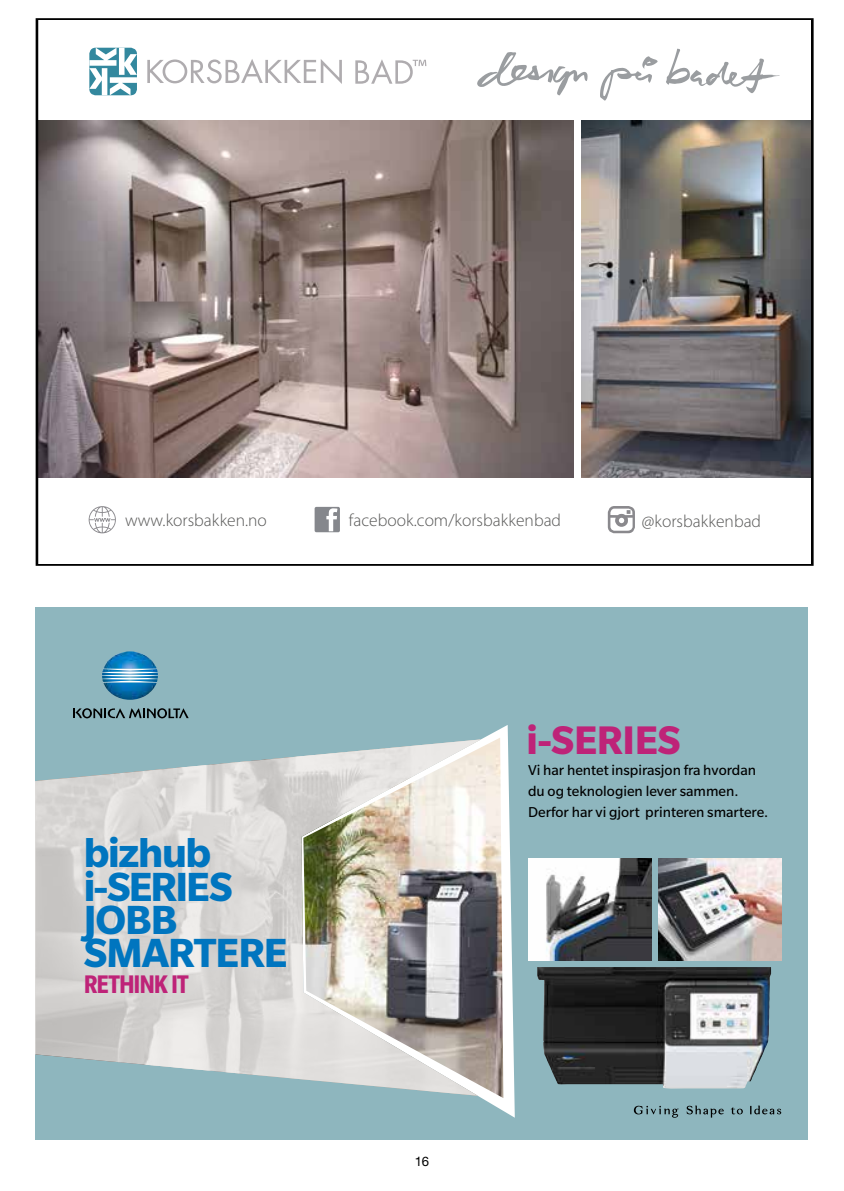
<style>
.page{position:relative;width:844px;height:1191px;background:#fff}
.page>*{position:absolute;margin:0;border:0;box-sizing:border-box;transform-origin:0 0}
.t1{font:700 44.27px/33.2px "Slate Std";letter-spacing:-.025em;color:#0075bf}
.t2{font:700 43.4px "Slate Std";letter-spacing:-.01em;color:#be2378}
.t3{font:700 condensed 27.65px "Slate Std";letter-spacing:-.045em;color:#be2378}
.t4{font:300 17.5px "Myriad Pro";color:#575756}
.t5{font:15.58px/20.8px "Slate Std";color:#000}
.t6{font:13.12px "Helvetica Neue";color:#000}
</style>
<div class="page">
<div style="left:36px;top:607px;width:772px;height:532px;background:#8eb6be"></div>
<svg style="left:482px;top:725px;width:32px;height:392px;fill:#fff"></svg>
<img style="left:471px;top:737px;width:32px;height:361px">
<svg style="left:36px;top:739px;width:444px;height:356px"></svg>
<div style="left:49px;top:805px;width:272px;height:223px;background:#fff;opacity:.1"></div>
<img style="left:102px;top:651px;width:56px;height:49px">
<svg style="left:73px;top:708px;width:116px;height:10px"></svg>
<svg style="left:686px;top:1105px;width:37px;height:12px"></svg>
<svg style="left:750px;top:1105px;width:31px;height:9px"></svg>
<svg style="left:633px;top:1105px;width:45px;height:12px"></svg>
<svg style="left:730px;top:1107px;width:12px;height:7px"></svg>
<img style="left:528px;top:858px;width:123px;height:103px">
<img style="left:658px;top:858px;width:123px;height:103px">
<img style="left:537px;top:967px;width:234px;height:122px">
<img style="left:581px;top:120px;width:227px;height:357px">
<img style="left:40px;top:120px;width:533px;height:357px">
<svg style="left:477px;top:52px;width:110px;height:43px"></svg>
<svg style="left:666px;top:49px;width:113px;height:44px"></svg>
<svg style="left:600px;top:56px;width:57px;height:45px"></svg>
<svg style="left:607px;top:506px;width:27px;height:27px"></svg>
<svg style="left:89px;top:506px;width:27px;height:27px"></svg>
<svg style="left:314px;top:507px;width:26px;height:25px"></svg>
<svg style="left:147px;top:59px;width:195px;height:25px"></svg>
<svg style="left:89px;top:48px;width:48px;height:47px"></svg>
<svg style="left:355px;top:59px;width:71px;height:25px"></svg>
<p class="t4" style="left:125px;top:510px;width:143px">www.korsbakken.no</p>
<p class="t4" style="left:349px;top:510px;width:214px">facebook.com/korsbakkenbad</p>
<p class="t4" style="left:641px;top:511px;width:121px">@korsbakkenbad</p>
<h2 class="t2" style="left:526px;top:717px;width:156px">i-SERIES</h2>
<h1 class="t1" style="left:84px;top:836px;width:205px">bizhub i-SERIES<br>JOBB<br>SMARTERE</h1>
<h3 class="t3" style="left:84px;top:969px;width:106px">RETHINK IT</h3>
<p class="t5" style="left:528px;top:759px;width:241px">Vi har hentet inspirasjon fra hvordan du og teknologien lever sammen.<br>Derfor har vi gjort printeren smartere.</p>
<p class="t6" style="left:414px;top:1153px;width:16px">16</p>
</div>
